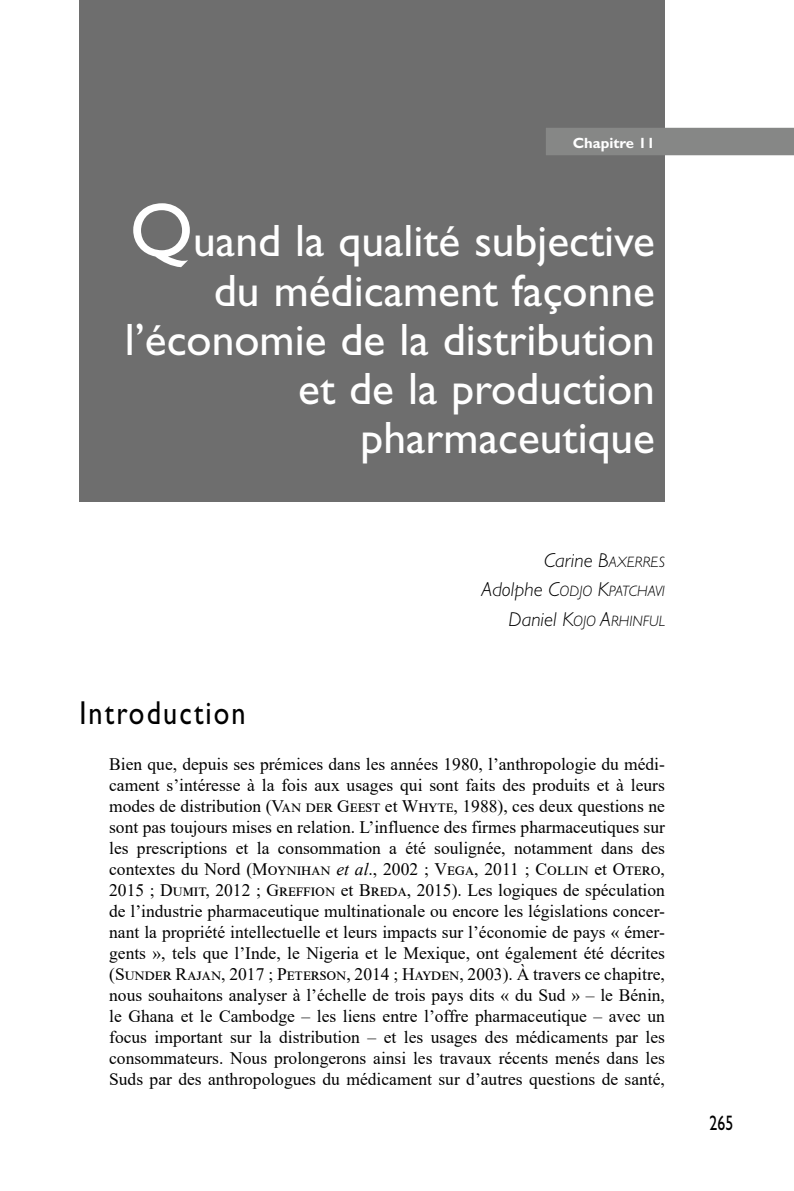
<style>
.page{position:relative;width:794px;height:1191px;background:#fff}
.page>*{position:absolute;margin:0;border:0;box-sizing:border-box;transform-origin:0 0}
.Chap_Titre{font:45.5px/49px "Gill Sans";color:#fff;text-align:right}
.Titre_1{font:33.25px "Gill Sans";letter-spacing:.075em;color:#000;scale:.85 1}
.t1{font:21px "Gill Sans";color:#000;scale:.75 1}
.Texte{font:17.5px/21px "Times New Roman";color:#000;text-align:justify}
.Auteurs_coordinator{font:italic 300 15.05px "Gill Sans";color:#000}
.Chap_num{font:700 14.88px "Gill Sans";color:#fff}
.s1{font-size:77px}
.s2{font-size:20.12px}
.s3{font-style:italic}
</style>
<div class="page">
<div style="left:79px;top:0;width:586px;height:501px;background:#6e6e6e"></div>
<div style="left:546px;top:128px;width:248px;height:27px;background:#868786"></div>
<p class="Chap_num" style="left:573px;top:134px;width:84px">Chapitre 11</p>
<p class="Chap_Titre" style="left:125px;top:216px;width:531px"><span class="s1">Q</span>uand la qualité subjective du médicament façonne l’économie de la distribution et de la production pharmaceutique</p>
<p class="Auteurs_coordinator" style="left:544px;top:553px;width:122px"><span class="s2">Carine</span> <span class="s2">B</span>AXERRES</p>
<p class="Auteurs_coordinator" style="left:481px;top:583px;width:185px"><span class="s2">Adolphe</span> <span class="s2">C</span>ODJO <span class="s2">K</span>PATCHAVI</p>
<p class="Auteurs_coordinator" style="left:508px;top:613px;width:158px"><span class="s2">Daniel</span> <span class="s2">K</span>OJO <span class="s2">A</span>RHINFUL</p>
<p class="Titre_1" style="left:79px;top:693px;width:197px">Introduction</p>
<p class="Texte" style="left:109px;top:753px;width:557px">Bien que, depuis ses prémices dans les années 1980, l’anthropologie du médi&shy;cament s’intéresse à la fois aux usages qui sont faits des produits et à leurs modes de distribution (Van der Geest et Whyte, 1988), ces deux questions ne sont pas toujours mises en relation. L’influence des firmes pharmaceutiques sur les prescriptions et la consommation a été soulignée, notamment dans des contextes du Nord (Moynihan <span class="s3">et al</span>., 2002 ; Vega, 2011 ; Collin et Otero, 2015 ; Dumit, 2012 ; Greffion et Breda, 2015). Les logiques de spéculation de l’industrie pharmaceutique multinationale ou encore les législations concer&shy;nant la propriété intellectuelle et leurs impacts sur l’économie de pays « émer&shy;gents », tels que l’Inde, le Nigeria et le Mexique, ont également été décrites (Sunder Rajan, 2017 ; Peterson, 2014 ; Hayden, 2003). À travers ce chapitre, nous souhaitons analyser à l’échelle de trois pays dits « du Sud » – le Bénin, le Ghana et le Cambodge – les liens entre l’offre pharmaceutique – avec un focus important sur la distribution – et les usages des médicaments par les consommateurs. Nous prolongerons ainsi les travaux récents menés dans les Suds par des anthropologues du médicament sur d’autres questions de santé,</p>
<p class="t1" style="left:709px;top:1111px;width:33px">265</p>
</div>
